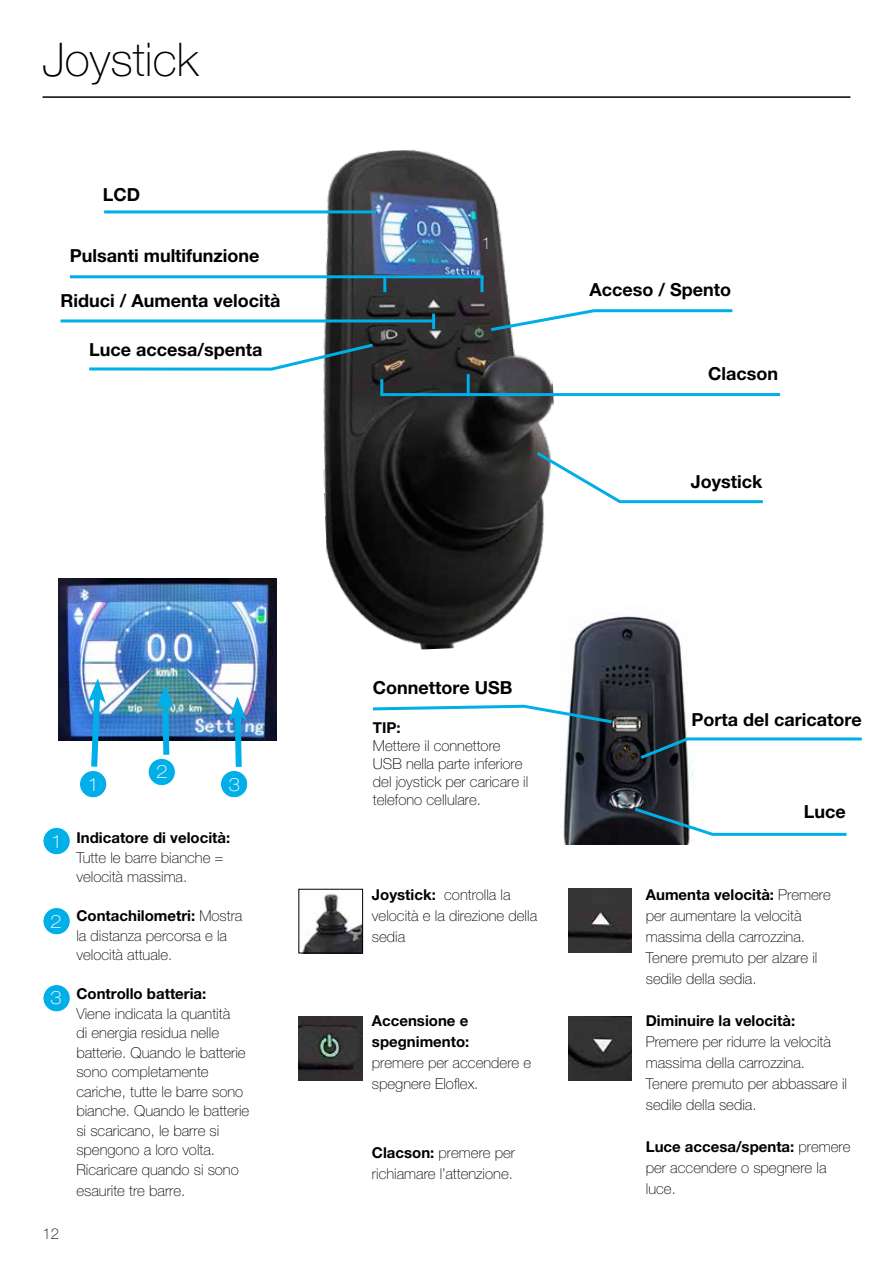
<style>
.page{position:relative;width:893px;height:1263px;background:#fff}
.page>*{position:absolute;margin:0;border:0;box-sizing:border-box;transform-origin:0 0}
.t1{font:100 46.5px "Helvetica Neue LT Pro";color:#000}
.t2{font:700 18px "Helvetica Neue LT Pro";color:#000}
.t3{font:100 expanded 18px "Helvetica Neue LT Pro";color:#fff}
.t4{font:100 16.35px "Helvetica Neue LT Pro";color:#fff}
.t5{font:100 15px/21px "Helvetica Neue LT Pro";color:#000}
.t6{font:700 15px/21px "Helvetica Neue LT Pro";color:#000}
.s1{font-weight:700}
</style>
<div class="page">
<img style="left:563px;top:616px;width:131px;height:229px">
<hr style="left:43px;top:96px;width:807px;height:2px;background:#000">
<img style="left:310px;top:149px;width:254px;height:504px">
<hr style="left:104px;top:210px;width:272px;height:3px;background:#00aee8">
<svg style="left:488px;top:308px;width:245px;height:25px"></svg>
<svg style="left:533px;top:449px;width:230px;height:56px"></svg>
<svg style="left:637px;top:736px;width:225px;height:25px"></svg>
<hr style="left:70px;top:275px;width:413px;height:3px;background:#00aee8">
<hr style="left:61px;top:319px;width:372px;height:3px;background:#00aee8">
<hr style="left:383px;top:277px;width:3px;height:15px;background:#00aee8">
<hr style="left:480px;top:277px;width:3px;height:15px;background:#00aee8">
<hr style="left:380px;top:393px;width:400px;height:3px;background:#00aee8">
<hr style="left:380px;top:379px;width:3px;height:16px;background:#00aee8">
<hr style="left:467px;top:374px;width:3px;height:22px;background:#00aee8">
<svg style="left:89px;top:341px;width:287px;height:31px"></svg>
<div style="left:80px;top:770px;width:27px;height:28px;background:#00aee8;border-radius:50%"></div>
<div style="left:79px;top:770px;width:28px;height:28px;border:1px solid #fff;border-radius:50%"></div>
<div style="left:220px;top:770px;width:28px;height:28px;background:#00aee8;border-radius:50%"></div>
<div style="left:220px;top:770px;width:28px;height:28px;border:1px solid #fff;border-radius:50%"></div>
<img style="left:59px;top:578px;width:218px;height:163px">
<svg style="left:372px;top:703px;width:243px;height:22px"></svg>
<svg style="left:631px;top:805px;width:216px;height:32px"></svg>
<svg style="left:88px;top:678px;width:18px;height:95px"></svg>
<svg style="left:229px;top:696px;width:18px;height:77px"></svg>
<img style="left:302px;top:893px;width:59px;height:58px">
<div style="left:299px;top:889px;width:64px;height:64px;border:1px solid #000"></div>
<img style="left:299px;top:1016px;width:63px;height:64px">
<img style="left:568px;top:889px;width:64px;height:64px">
<img style="left:568px;top:1016px;width:64px;height:64px">
<hr style="left:432px;top:314px;width:3px;height:15px;background:#00aee8">
<div style="left:148px;top:758px;width:27px;height:28px;background:#00aee8;border-radius:50%"></div>
<div style="left:148px;top:758px;width:28px;height:28px;border:1px solid #fff;border-radius:50%"></div>
<svg style="left:156px;top:684px;width:19px;height:77px"></svg>
<div style="left:43px;top:827px;width:27px;height:28px;background:#00aee8;border-radius:50%"></div>
<div style="left:43px;top:827px;width:28px;height:28px;border:1px solid #fff;border-radius:50%"></div>
<div style="left:43px;top:984px;width:27px;height:28px;background:#00aee8;border-radius:50%"></div>
<div style="left:43px;top:984px;width:28px;height:28px;border:1px solid #fff;border-radius:50%"></div>
<div style="left:43px;top:907px;width:27px;height:28px;background:#00aee8;border-radius:50%"></div>
<div style="left:43px;top:907px;width:28px;height:28px;border:1px solid #fff;border-radius:50%"></div>
<h1 class="t1" style="left:43px;top:33px;width:157px">Joystick</h1>
<p class="t2" style="left:103px;top:183px;width:39px">LCD</p>
<p class="t2" style="left:70px;top:245px;width:191px">Pulsanti multifunzione</p>
<p class="t2" style="left:61px;top:289px;width:221px">Riduci / Aumenta velocità</p>
<p class="t2" style="left:89px;top:339px;width:175px">Luce accesa/spenta</p>
<p class="t3" style="left:156px;top:761px;width:13px">2</p>
<p class="t3" style="left:89px;top:773px;width:9px">1</p>
<p class="t3" style="left:229px;top:773px;width:13px">3</p>
<p class="t4" style="left:52px;top:829px;width:11px">1</p>
<p class="t3" style="left:53px;top:830px;width:9px">1</p>
<p class="t3" style="left:50px;top:911px;width:13px">2<sup>2</sup></p>
<p class="t4" style="left:52px;top:986px;width:11px">2</p>
<p class="t3" style="left:50px;top:987px;width:13px">3</p>
<p class="t5" style="left:43px;top:1223px;width:18px">12</p>
<p class="t6" style="left:76px;top:827px;width:155px">Indicatore di velocità:</p>
<p class="t5" style="left:76px;top:847px;width:149px;line-height:19.5px">Tutte le barre bianche = velocità massima.</p>
<p class="t5" style="left:76px;top:906px;width:167px;line-height:19.5px"><span class="s1">Contachilometri:</span> Mostra la distanza percorsa e la velocità attuale.</p>
<p class="t6" style="left:76px;top:983px;width:131px">Controllo batteria:</p>
<p class="t5" style="left:76px;top:1003px;width:174px;line-height:19.5px">Viene indicata la quantità<br>di energia residua nelle batterie. Quando le batterie sono completamente cariche, tutte le barre sono bianche. Quando le batterie si scaricano, le barre si spengono a loro volta.<br>Ricaricare quando si sono</p>
<p class="t5" style="left:76px;top:1180px;width:110px">esaurite tre barre.</p>
<p class="t4" style="left:482px;top:234px;width:11px">1</p>
<p class="t2" style="left:589px;top:279px;width:143px">Acceso / Spento</p>
<p class="t2" style="left:708px;top:362px;width:71px">Clacson</p>
<p class="t2" style="left:691px;top:470px;width:73px">Joystick</p>
<p class="t2" style="left:373px;top:677px;width:141px">Connettore USB</p>
<p class="t6" style="left:373px;top:717px;width:29px">TIP:</p>
<p class="t5" style="left:373px;top:737px;width:157px;line-height:18px">Mettere il connettore<br>USB nella parte inferiore del joystick per caricare il telefono cellulare.</p>
<p class="t5" style="left:372px;top:884px;width:167px"><span class="s1">Joystick:</span> controlla la velocità e la direzione della sedia</p>
<p class="t6" style="left:372px;top:1009px;width:99px">Accensione e spegnimento:</p>
<p class="t5" style="left:372px;top:1052px;width:161px">premere per accendere e spegnere Eloflex.</p>
<p class="t5" style="left:372px;top:1142px;width:145px"><span class="s1">Clacson:</span> premere per richiamare l’attenzione.</p>
<p class="t2" style="left:691px;top:709px;width:172px">Porta del caricatore</p>
<p class="t2" style="left:804px;top:801px;width:44px">Luce</p>
<p class="t5" style="left:646px;top:884px;width:186px"><span class="s1">Aumenta velocità:</span> Premere per aumentare la velocità massima della carrozzina.<br>Tenere premuto per alzare il sedile della sedia.</p>
<p class="t6" style="left:646px;top:1009px;width:151px">Diminuire la velocità:</p>
<p class="t5" style="left:646px;top:1031px;width:203px">Premere per ridurre la velocità massima della carrozzina.<br>Tenere premuto per abbassare il sedile della sedia.</p>
<p class="t5" style="left:646px;top:1136px;width:206px"><span class="s1">Luce accesa/spenta:</span> premere per accendere o spegnere la luce.</p>
</div>
